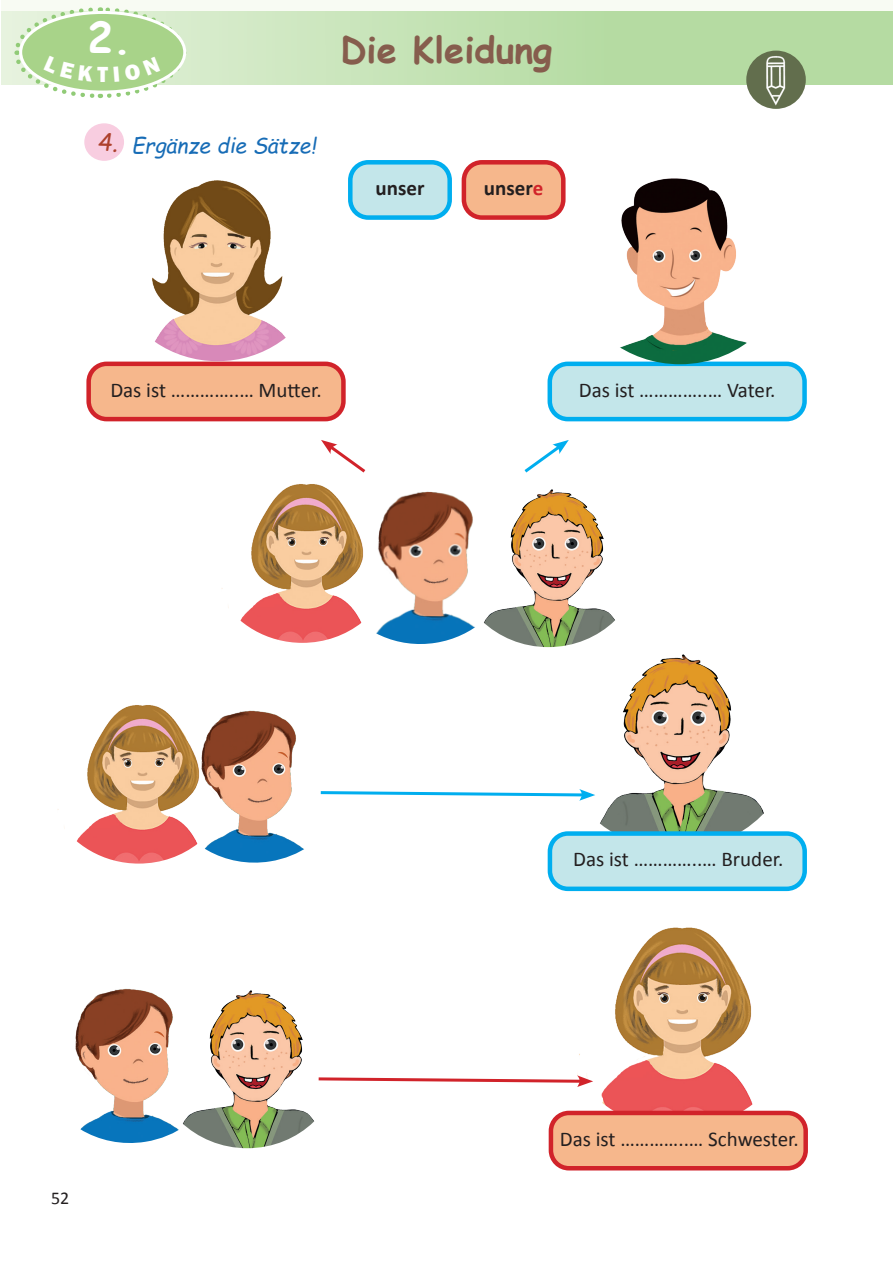
<style>
.page{position:relative;width:893px;height:1263px;background:#fff}
.page>*{position:absolute;margin:0;border:0;box-sizing:border-box;transform-origin:0 0}
.t1{font:700 42px "Comic Sans MS";color:#fff}
.t2{font:700 36px "Comic Sans MS";color:#865d4d}
.t3{font:italic 24px "Comic Sans MS";color:#ad412d}
.t4{font:800 22.5px "Franklin Gothic";color:#fff}
.t5{font:21px "Calibri";color:#231f20}
.t6{font:italic 21px "Comic Sans MS";color:#176cb6}
.t7{font:700 21px "Calibri";color:#231f20}
.t8{font:18px "Calibri";color:#231f20}
.s1{color:#d1232a}
</style>
<div class="page">
<div style="left:1px;top:0;width:892px;height:85px;background:linear-gradient(to right,#f8fbf3,#f8fbf3)"></div>
<svg style="left:1px;top:12px;width:892px;height:73px;background:#c0e0af"></svg>
<div style="left:85px;top:124px;width:38px;height:36px;background:#f8cde0;border-radius:50%"></div>
<div style="left:84px;top:123px;width:40px;height:38px;border:2px solid #ef82b3;border-radius:50%"></div>
<div style="left:746px;top:51px;width:60px;height:58px;background:#626e4d;border-radius:50%"></div>
<img style="left:750px;top:55px;width:51px;height:51px">
<div style="left:350px;top:162px;width:100px;height:56px;background:#c3e6ea;border-radius:18px"></div>
<div style="left:348px;top:160px;width:104px;height:60px;border:4px solid #00aeef;border-radius:18px"></div>
<div style="left:464px;top:162px;width:99px;height:56px;background:#f6b78c;border-radius:18px"></div>
<div style="left:462px;top:160px;width:104px;height:60px;border:4px solid #d1232a;border-radius:18px"></div>
<div style="left:550px;top:364px;width:254px;height:55px;background:#c3e6ea;border-radius:18px"></div>
<div style="left:548px;top:362px;width:259px;height:59px;border:4px solid #00aeef;border-radius:18px"></div>
<div style="left:89px;top:364px;width:254px;height:55px;background:#f6b78c;border-radius:18px"></div>
<div style="left:86px;top:362px;width:260px;height:59px;border:4px solid #d1232a;border-radius:18px"></div>
<svg style="left:321px;top:440px;width:33px;height:22px"></svg>
<svg style="left:530px;top:440px;width:39px;height:26px"></svg>
<img style="left:221px;top:462px;width:135px;height:181px">
<img style="left:341px;top:463px;width:113px;height:181px">
<img style="left:454px;top:466px;width:161px;height:181px">
<img style="left:577px;top:927px;width:213px;height:184px">
<svg style="left:341px;top:1075px;width:252px;height:12px"></svg>
<img style="left:75px;top:988px;width:78px;height:155px">
<img style="left:153px;top:990px;width:188px;height:158px">
<div style="left:551px;top:1113px;width:255px;height:55px;background:#f6b78c;border-radius:18px"></div>
<div style="left:549px;top:1111px;width:259px;height:59px;border:4px solid #d1232a;border-radius:18px"></div>
<img style="left:556px;top:621px;width:208px;height:216px">
<svg style="left:338px;top:789px;width:257px;height:12px"></svg>
<img style="left:57px;top:705px;width:111px;height:158px">
<img style="left:168px;top:710px;width:170px;height:153px">
<div style="left:550px;top:833px;width:255px;height:56px;background:#c3e6ea;border-radius:18px"></div>
<div style="left:548px;top:831px;width:259px;height:60px;border:4px solid #00aeef;border-radius:18px"></div>
<img style="left:116px;top:150px;width:170px;height:211px">
<img style="left:570px;top:178px;width:223px;height:186px">
<svg style="left:12px;top:5px;width:176px;height:94px"></svg>
<p class="t1" style="left:88px;top:7px;width:45px">2.</p>
<p class="t4" style="left:97px;top:60px;width:12px">T</p>
<p class="t3" style="left:97px;top:125px;width:22px">4.</p>
<p class="t6" style="left:132px;top:129px;width:186px">Ergänze die Sätze!</p>
<p class="t2" style="left:341px;top:23px;width:213px">Die Kleidung</p>
<p class="t7" style="left:375px;top:174px;width:50px">unser</p>
<p class="t7" style="left:484px;top:174px;width:61px">unser<span class="s1">e</span></p>
<p class="t5" style="left:110px;top:375px;width:213px">Das ist …………..… Mutter.</p>
<p class="t5" style="left:579px;top:375px;width:198px">Das ist …………..… Vater.</p>
<p class="t8" style="left:51px;top:1186px;width:20px">52</p>
<p class="t5" style="left:573px;top:844px;width:212px">Das ist …………..… Bruder.</p>
<p class="t5" style="left:560px;top:1124px;width:240px">Das ist …………..… Schwester.</p>
</div>
